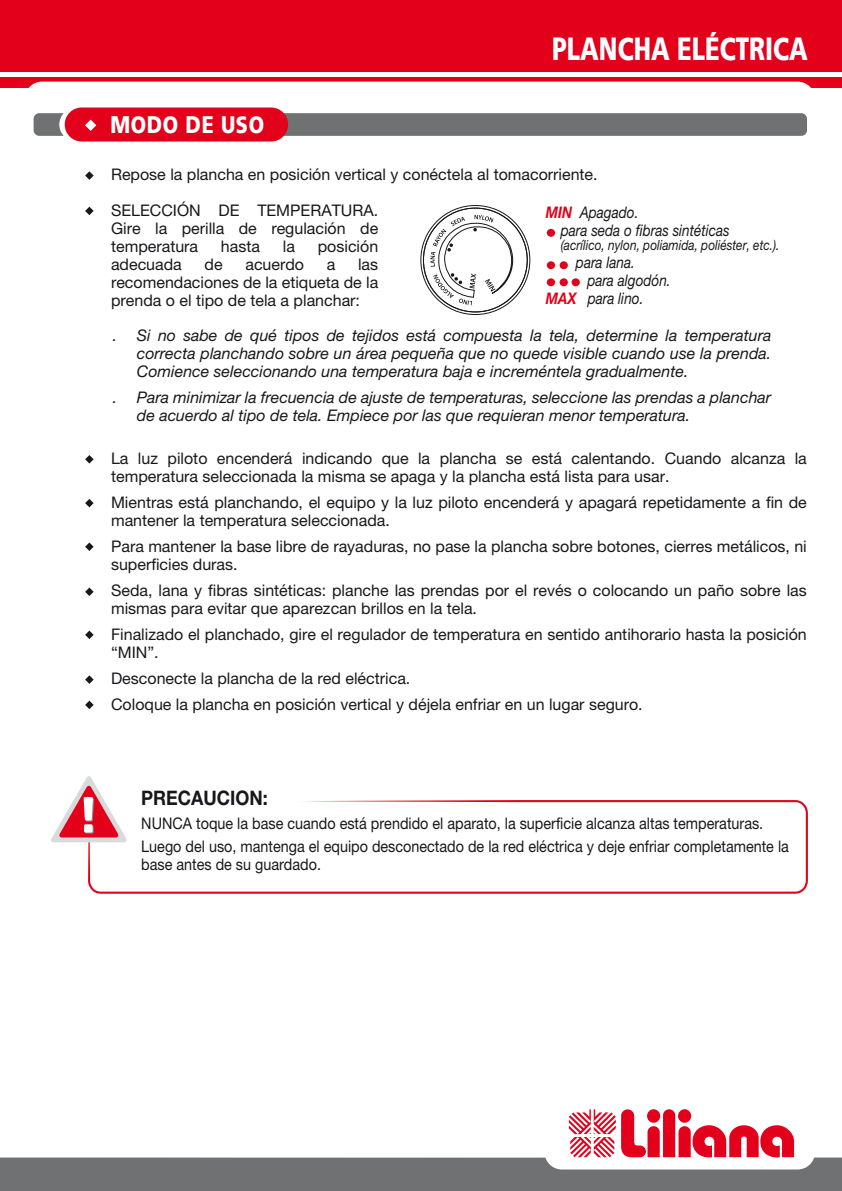
<style>
.page{position:relative;width:842px;height:1191px;background:#fff}
.page>*{position:absolute;margin:0;border:0;box-sizing:border-box;transform-origin:0 0}
.t1{font:900 32px "Frutiger 75";color:#fff;scale:.75 1}
.t2{font:900 24px "Frutiger 75";letter-spacing:.03em;color:#fff;scale:.83 1}
.t3{font:700 20px "Helvetica Neue";color:#1a171c;scale:.9 1}
.t4{font:16px/18px "Helvetica Neue";color:#1a171c}
.t5{font:italic 16px/18px "Helvetica Neue";color:#1a171c;text-align:justify}
.t6{font:16px/23.4px "Helvetica Neue";color:#1a171c;scale:.9 1}
.t7{font:italic 16px/18px "Helvetica Neue";color:#1a171c;scale:.85 1}
.t8{font:italic 14px "Helvetica Neue";color:#1a171c;scale:.85 1}
.s1{font-weight:700;color:#e2001a}
</style>
<div class="page">
<div style="left:0;top:0;width:842px;height:71px;background:#e2001a"></div>
<svg style="left:0;top:77px;width:842px;height:10px;fill:#e2001a"></svg>
<div style="left:25px;top:82px;width:790px;height:44px;background:#fff;border-radius:17px"></div>
<svg style="left:0;top:1109px;width:842px;height:82px"></svg>
<div style="left:34px;top:113px;width:773px;height:23px;background:#707172;border-radius:6px"></div>
<svg style="left:59px;top:107px;width:222px;height:34px"></svg>
<div style="left:65px;top:107px;width:223px;height:34px;background:#e2001a;border-radius:17px"></div>
<svg style="left:85px;top:120px;width:11px;height:11px"></svg>
<svg style="left:88px;top:800px;width:720px;height:93px"></svg>
<svg style="left:51px;top:776px;width:76px;height:66px"></svg>
<div style="left:547px;top:229px;width:8px;height:8px;background:#e2001a;border-radius:50%"></div>
<div style="left:547px;top:261px;width:8px;height:8px;background:#e2001a;border-radius:50%"></div>
<div style="left:560px;top:261px;width:8px;height:8px;background:#e2001a;border-radius:50%"></div>
<div style="left:547px;top:278px;width:8px;height:8px;background:#e2001a;border-radius:50%"></div>
<div style="left:560px;top:278px;width:8px;height:8px;background:#e2001a;border-radius:50%"></div>
<div style="left:572px;top:278px;width:8px;height:8px;background:#e2001a;border-radius:50%"></div>
<svg style="left:85px;top:171px;width:9px;height:9px"></svg>
<svg style="left:85px;top:207px;width:9px;height:8px"></svg>
<svg style="left:85px;top:455px;width:9px;height:8px"></svg>
<svg style="left:85px;top:499px;width:9px;height:8px"></svg>
<svg style="left:85px;top:542px;width:9px;height:9px"></svg>
<svg style="left:85px;top:587px;width:9px;height:9px"></svg>
<svg style="left:85px;top:630px;width:9px;height:9px"></svg>
<svg style="left:85px;top:675px;width:9px;height:9px"></svg>
<svg style="left:85px;top:700px;width:9px;height:9px"></svg>
<svg style="left:430px;top:215px;width:83px;height:90px"></svg>
<h1 class="t1" style="left:552px;top:29px;width:342px">PLANCHA ELÉCTRICA</h1>
<h2 class="t2" style="left:110px;top:110px;width:187px">MODO DE USO</h2>
<p class="t4" style="left:111px;top:165px;width:488px">Repose la plancha en posición vertical y conéctela al tomacorriente.</p>
<p class="t4" style="left:111px;top:201px;width:269px;text-align:justify">SELECCIÓN DE TEMPERATURA.<br>Gire la perilla de regulación de temperatura</p>
<p class="t4" style="left:221px;top:237px;width:41px">hasta</p>
<p class="t4" style="left:283px;top:237px;width:14px">la</p>
<p class="t4" style="left:318px;top:237px;width:62px">posición</p>
<p class="t4" style="left:111px;top:255px;width:72px">adecuada</p>
<p class="t4" style="left:205px;top:255px;width:20px">de</p>
<p class="t4" style="left:245px;top:255px;width:60px">acuerdo</p>
<p class="t4" style="left:327px;top:255px;width:10px">a</p>
<p class="t4" style="left:111px;top:255px;width:269px;text-align:justify;text-indent:247px">las recomendaciones de la etiqueta de la prenda o el tipo de tela a planchar:</p>
<p class="t7" style="left:561px;top:203px;width:200px;text-indent:-15px"><span class="s1">MIN</span> Apagado.<br>para seda o fibras sintéticas</p>
<p class="t8" style="left:561px;top:237px;width:259px">(acrílico, nylon, poliamida, poliéster, etc.).</p>
<p class="t7" style="left:576px;top:253px;width:71px">para lana.</p>
<p class="t7" style="left:587px;top:271px;width:100px">para algodón.</p>
<p class="t7" style="left:546px;top:289px;width:116px"><span class="s1">MAX</span> para lino.</p>
<p class="t5" style="left:137px;top:326px;width:636px;text-indent:-24px">. Si no sabe de qué tipos de tejidos está compuesta la tela, determine la temperatura correcta planchando sobre un área pequeña que no quede visible cuando use la prenda.<br>Comience seleccionando una temperatura baja e increméntela gradualmente.</p>
<p class="t5" style="left:137px;top:388px;width:636px;text-indent:-24px">. Para minimizar la frecuencia de ajuste de temperaturas, seleccione las prendas a planchar de acuerdo al tipo de tela. Empiece por las que requieran menor temperatura.</p>
<p class="t4" style="left:111px;top:449px;width:697px">La luz piloto encenderá indicando que la plancha se está calentando. Cuando alcanza la temperatura seleccionada la misma se apaga y la plancha está lista para usar.</p>
<p class="t4" style="left:111px;top:493px;width:697px">Mientras está planchando, el equipo y la luz piloto encenderá y apagará repetidamente a fin de mantener la temperatura seleccionada.</p>
<p class="t4" style="left:111px;top:537px;width:697px">Para mantener la base libre de rayaduras, no pase la plancha sobre botones, cierres metálicos, ni superficies duras.</p>
<p class="t4" style="left:111px;top:581px;width:697px">Seda, lana y fibras sintéticas: planche las prendas por el revés o colocando un paño sobre las mismas para evitar que aparezcan brillos en la tela.</p>
<p class="t4" style="left:111px;top:625px;width:697px">Finalizado el planchado, gire el regulador de temperatura en sentido antihorario hasta la posición “MIN”.</p>
<p class="t4" style="left:111px;top:665px;width:533px;line-height:26px">Desconecte la plancha de la red eléctrica.<br>Coloque la plancha en posición vertical y déjela enfriar en un lugar seguro.</p>
<p class="t3" style="left:141px;top:785px;width:142px">PRECAUCION:</p>
<p class="t6" style="left:141px;top:811px;width:721px">NUNCA toque la base cuando está prendido el aparato, la superficie alcanza altas temperaturas.<br>Luego del uso, mantenga el equipo desconectado de la red eléctrica y deje enfriar completamente la</p>
<p class="t6" style="left:141px;top:852px;width:201px">base antes de su guardado.</p>
</div>
